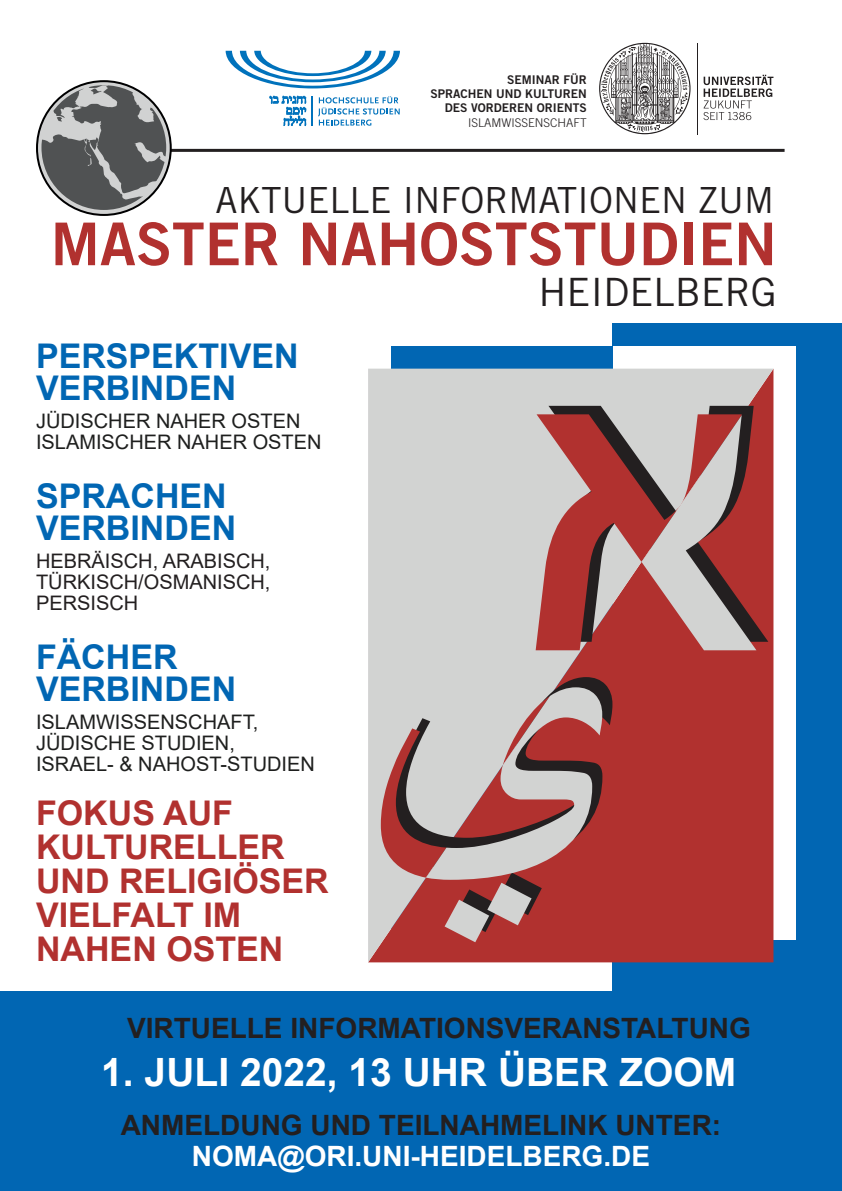
<style>
.page{position:relative;width:842px;height:1191px;background:#fff}
.page>*{position:absolute;margin:0;border:0;box-sizing:border-box;transform-origin:0 0}
.t1{font:59px "Trade Gothic LT Std Bd 2";color:#b1312f}
.t2{font:700 39px "Arial";color:#fff}
.t3{font:39px "Trade Gothic LT Std";color:#231f20}
.t4{font:36px "Trade Gothic LT Std";color:#231f20}
.t5{font:700 34px/32px "Arial";color:#0166b3}
.t6{font:700 34px/34px "Arial";color:#b1312f}
.t7{font:700 28px "Arial";color:#231f20}
.t8{font:700 28px "Arial";color:#fff}
.t9{font:20px/21px "Arial";color:#1e1f1e}
.t10{font:20px/21px "Arial";color:#231f20;text-align:justify}
.t11{font:12px/14.4px "Trade Gothic LT Std Bd 2";color:#231f20;text-align:right}
.t12{font:300 12px "Trade Gothic LT Std";color:#231f20}
</style>
<div class="page">
<hr style="left:697px;top:43px;width:1px;height:91px;background:#231f20">
<svg style="left:703px;top:75px;width:70px;height:45px"></svg>
<svg style="left:599px;top:43px;width:91px;height:91px"></svg>
<svg style="left:270px;top:95px;width:36px;height:32px"></svg>
<svg style="left:318px;top:96px;width:82px;height:30px"></svg>
<svg style="left:226px;top:51px;width:174px;height:37px"></svg>
<hr style="left:311px;top:96px;width:2px;height:30px;background:#0072bc">
<hr style="left:155px;top:149px;width:629px;height:3px;background:#231f20">
<svg style="left:37px;top:81px;width:134px;height:134px"></svg>
<svg style="left:41px;top:85px;width:125px;height:125px;background:#848586"></svg>
<div style="left:612px;top:323px;width:230px;height:868px;background:#0166b3"></div>
<div style="left:612px;top:346px;width:184px;height:593px;background:#fff"></div>
<div style="left:391px;top:346px;width:221px;height:593px;background:#0166b3"></div>
<svg style="left:368px;top:369px;width:405px;height:593px;background:#c28887"></svg>
<svg style="left:548px;top:406px;width:220px;height:236px;background:#9b4c4b"></svg>
<svg style="left:391px;top:677px;width:221px;height:255px;background:#a96967"></svg>
<svg style="left:536px;top:414px;width:220px;height:236px;background:#ae7170"></svg>
<svg style="left:381px;top:687px;width:221px;height:255px;background:#b58483"></svg>
<div style="left:0;top:991px;width:704px;height:200px;background:#0166b3"></div>
<p class="t11" style="left:431px;top:72px;width:158px">SEMINAR FÜR<br>SPRACHEN UND KULTUREN<br>DES VORDEREN ORIENTS</p>
<p class="t12" style="left:468px;top:115px;width:120px">ISLAMWISSENSCHAFT</p>
<h3 class="t4" style="left:215px;top:178px;width:560px">AKTUELLE INFORMATIONEN ZUM</h3>
<h1 class="t1" style="left:51px;top:207px;width:727px">MASTER NAHOSTSTUDIEN</h1>
<h3 class="t5" style="left:36px;top:340px;width:264px">PERSPEKTIVEN<br>VERBINDEN</h3>
<p class="t9" style="left:36px;top:410px;width:287px">JÜDISCHER NAHER OSTEN<br>ISLAMISCHER NAHER OSTEN</p>
<h3 class="t5" style="left:36px;top:480px;width:202px">SPRACHEN<br>VERBINDEN</h3>
<p class="t10" style="left:36px;top:550px;width:236px">HEBRÄISCH, ARABISCH, TÜRKISCH/OSMANISCH, PERSISCH</p>
<h3 class="t5" style="left:36px;top:641px;width:202px">FÄCHER<br>VERBINDEN</h3>
<p class="t9" style="left:36px;top:711px;width:280px">ISLAMWISSENSCHAFT,<br>JÜDISCHE STUDIEN,<br>ISRAEL- &amp; NAHOST-STUDIEN</p>
<h3 class="t6" style="left:36px;top:796px;width:294px">FOKUS AUF<br>KULTURELLER<br>UND RELIGIÖSER<br>VIELFALT IM<br>NAHEN OSTEN</h3>
<h2 class="t3" style="left:538px;top:269px;width:240px">HEIDELBERG</h2>
<h3 class="t7" style="left:127px;top:1008px;width:625px">VIRTUELLE INFORMATIONSVERANSTALTUNG</h3>
<h2 class="t2" style="left:101px;top:1044px;width:636px">1. JULI 2022, 13 UHR ÜBER ZOOM</h2>
<h3 class="t7" style="left:121px;top:1105px;width:602px">ANMELDUNG UND TEILNAHMELINK UNTER:</h3>
<h3 class="t8" style="left:192px;top:1136px;width:460px">NOMA@ORI.UNI-HEIDELBERG.DE</h3>
</div>
